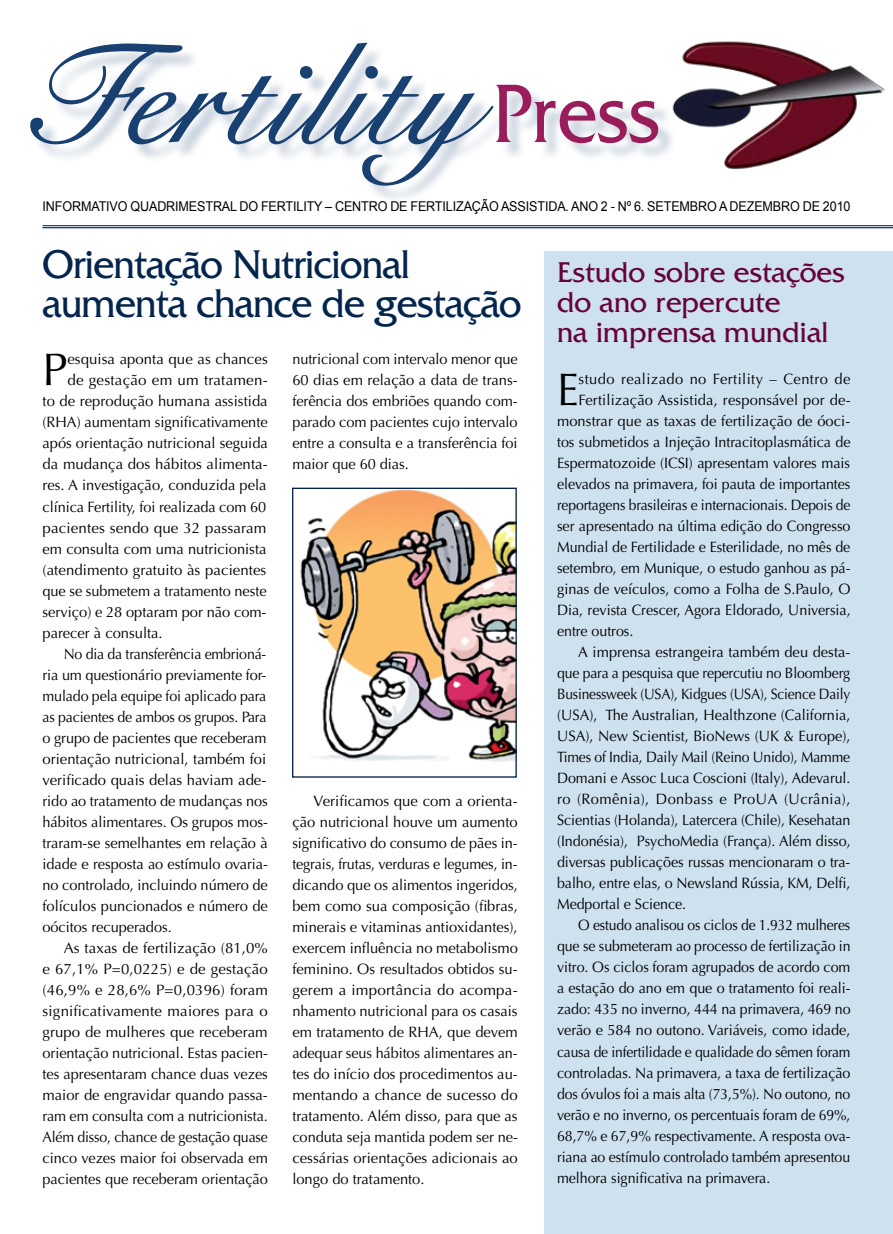
<style>
.page{position:relative;width:893px;height:1234px;background:#fff}
.page>*{position:absolute;margin:0;border:0;box-sizing:border-box;transform-origin:0 0}
.t1{font:italic 146.25px "Signet Roundhand";letter-spacing:.005em;color:#184071}
.t2{font:45.6px "Optima LT Std";color:#000}
.t3{font:45.6px "Optima LT Std";color:#000;scale:.95 1}
.t4{font:42px/39px "Friz Quadrata Std";letter-spacing:-.02em;color:#03254d;scale:.95 1}
.t5{font:30px/30px "Friz Quadrata Std";color:#66013a}
.t6{font:15px/21px "Optima LT Std";letter-spacing:-.005em;color:#000;text-align:justify}
.t7{font:15px "Optima LT Std";letter-spacing:-.005em;color:#000;scale:.95 1}
.t8{font:15px "Optima LT Std";letter-spacing:-.005em;color:#000;scale:.94 1}
.t9{font:15px "Optima LT Std";letter-spacing:-.005em;color:#000;scale:.96 1}
.t10{font:15px "Optima LT Std";letter-spacing:-.005em;color:#000;scale:.93 1}
.t11{font:15px "Optima LT Std";letter-spacing:.03em;color:#000}
.t12{font:15px "Optima LT Std";letter-spacing:.015em;color:#000}
.t13{font:15px "Optima LT Std";letter-spacing:-.005em;color:#000;scale:.92 1}
.t14{font:13.5px "Arial";letter-spacing:-.01em;color:#000;scale:.93 1}
.s1{font-family:"Friz Quadrata Std";font-style:normal;font-size:87px;color:#981d5a}
</style>
<div class="page">
<div style="left:33px;top:45px;width:704px;height:198px;background:#184071;opacity:.25"></div>
<hr style="left:43px;top:225px;width:850px;height:1px;background:#184071">
<hr style="left:43px;top:227px;width:850px;height:1px;background:#184071">
<img style="left:662px;top:41px;width:223px;height:130px">
<div style="left:544px;top:251px;width:349px;height:982px;background:#cde1ef"></div>
<img style="left:300px;top:489px;width:215px;height:273px">
<div style="left:292px;top:487px;width:225px;height:290px;border:1px solid #03254d"></div>
<h1 class="t1" style="left:7px;top:11px;width:654px">Fertility <span class="s1">Press</span></h1>
<p class="t14" style="left:43px;top:197px;width:870px">INFORMATIVO QUADRI MESTRAL DO FERTI LITY – CENTRO DE FERTI LIZAÇÃO ASSISTI DA. ANO 2 - Nº 6. SETEMBRO A DEZEMBRO DE 2010</p>
<h3 class="t4" style="left:43px;top:245px;width:505px">Orientação Nutricional aumenta chance de gestação</h3>
<p class="t6" style="left:292px;top:349px;width:227px">nutricional com intervalo menor que 60 dias em relação a data de trans&shy;ferência dos embriões quando com&shy;parado com pacientes cujo intervalo entre a consulta e a transferência foi maior que 60 dias.</p>
<h3 class="t5" style="left:557px;top:257px;width:289px">Estudo sobre estações do ano repercute<br>na imprensa mundial</h3>
<h2 class="t3" style="left:557px;top:363px;width:24px">E</h2>
<p class="t11" style="left:579px;top:370px;width:273px">studo realizado no Fertility – Centro de</p>
<h2 class="t2" style="left:43px;top:343px;width:26px">P</h2>
<p class="t6" style="left:67px;top:349px;width:202px">esquisa aponta que as chances</p>
<p class="t12" style="left:67px;top:371px;width:202px">de gestação em um tratamen-</p>
<p class="t6" style="left:43px;top:391px;width:227px">to de reprodução humana assistida</p>
<p class="t6" style="left:43px;top:412px;width:227px">(RHA) aumentam significativamente</p>
<p class="t6" style="left:43px;top:433px;width:227px">após orientação nutricional seguida</p>
<p class="t6" style="left:43px;top:454px;width:227px">da mudança dos hábitos alimenta-</p>
<p class="t6" style="left:43px;top:475px;width:225px">res. A investigação, conduzida pela</p>
<p class="t6" style="left:43px;top:496px;width:225px">clínica Fertility, foi realizada com 60</p>
<p class="t6" style="left:43px;top:517px;width:225px">pacientes sendo que 32 passaram</p>
<p class="t6" style="left:43px;top:538px;width:225px">em consulta com uma nutricionista</p>
<p class="t6" style="left:43px;top:559px;width:225px">(atendimento gratuito às pacientes</p>
<p class="t6" style="left:43px;top:580px;width:226px">que se submetem a tratamento neste</p>
<p class="t6" style="left:43px;top:601px;width:225px">serviço) e 28 optaram por não com-</p>
<p class="t6" style="left:43px;top:622px;width:122px">parecer à consulta.</p>
<p class="t8" style="left:64px;top:644px;width:217px">No dia da transferência embrioná-</p>
<p class="t6" style="left:43px;top:664px;width:225px">ria um questionário previamente for-</p>
<p class="t7" style="left:43px;top:686px;width:237px">mulado pela equipe foi aplicado para</p>
<p class="t8" style="left:43px;top:707px;width:240px">as pacientes de ambos os grupos. Para</p>
<p class="t6" style="left:43px;top:727px;width:225px">o grupo de pacientes que receberam</p>
<p class="t6" style="left:43px;top:748px;width:225px">orientação nutricional, também foi</p>
<p class="t6" style="left:43px;top:769px;width:225px">verificado quais delas haviam ade-</p>
<p class="t6" style="left:43px;top:790px;width:227px">rido ao tratamento de mudanças nos</p>
<p class="t6" style="left:43px;top:811px;width:227px">hábitos alimentares. Os grupos mos-</p>
<p class="t6" style="left:43px;top:832px;width:227px">traram-se semelhantes em relação à</p>
<p class="t6" style="left:43px;top:853px;width:227px">idade e resposta ao estímulo ovaria-</p>
<p class="t6" style="left:43px;top:874px;width:227px">no controlado, incluindo número de</p>
<p class="t6" style="left:43px;top:895px;width:227px">folículos puncionados e número de</p>
<p class="t6" style="left:43px;top:916px;width:131px">oócitos recuperados.</p>
<p class="t6" style="left:64px;top:937px;width:206px">As taxas de fertilização (81,0%</p>
<p class="t6" style="left:43px;top:958px;width:227px">e 67,1% P=0,0225) e de gestação</p>
<p class="t6" style="left:43px;top:979px;width:227px">(46,9% e 28,6% P=0,0396) foram</p>
<p class="t12" style="left:43px;top:1001px;width:227px">significativamente maiores para o</p>
<p class="t6" style="left:43px;top:1021px;width:227px">grupo de mulheres que receberam</p>
<p class="t6" style="left:43px;top:1042px;width:227px">orientação nutricional. Estas pacien-</p>
<p class="t6" style="left:43px;top:1063px;width:227px">tes apresentaram chance duas vezes</p>
<p class="t6" style="left:43px;top:1084px;width:227px">maior de engravidar quando passa-</p>
<p class="t9" style="left:43px;top:1106px;width:236px">ram em consulta com a nutricionista.</p>
<p class="t8" style="left:43px;top:1127px;width:241px">Além disso, chance de gestação quase</p>
<p class="t6" style="left:43px;top:1147px;width:227px">cinco vezes maior foi observada em</p>
<p class="t6" style="left:43px;top:1168px;width:227px">pacientes que receberam orientação</p>
<p class="t6" style="left:579px;top:389px;width:273px">Fertilização Assistida, responsável por de-</p>
<p class="t6" style="left:557px;top:410px;width:295px">monstrar que as taxas de fertilização de óoci-</p>
<p class="t9" style="left:557px;top:433px;width:307px">tos submetidos a Injeção Intracitoplasmática de</p>
<p class="t9" style="left:557px;top:454px;width:307px">Espermatozoide (ICSI) apresentam valores mais</p>
<p class="t7" style="left:557px;top:475px;width:310px">elevados na primavera, foi pauta de importantes</p>
<p class="t10" style="left:557px;top:496px;width:317px">reportagens brasileiras e internacionais. Depois de</p>
<p class="t9" style="left:557px;top:517px;width:307px">ser apresentado na última edição do Congresso</p>
<p class="t7" style="left:557px;top:538px;width:310px">Mundial de Fertilidade e Esterilidade, no mês de</p>
<p class="t7" style="left:557px;top:559px;width:310px">setembro, em Munique, o estudo ganhou as pá-</p>
<p class="t6" style="left:557px;top:578px;width:295px">ginas de veículos, como a Folha de S.Paulo, O</p>
<p class="t9" style="left:557px;top:601px;width:307px">Dia, revista Crescer, Agora Eldorado, Universia,</p>
<p class="t7" style="left:557px;top:622px;width:82px">entre outros.</p>
<p class="t6" style="left:578px;top:641px;width:274px">A imprensa estrangeira também deu desta-</p>
<p class="t10" style="left:557px;top:664px;width:317px">que para a pesquisa que repercutiu no Bloomberg</p>
<p class="t13" style="left:557px;top:685px;width:320px">Businessweek (USA), Kidgues (USA), Science Daily</p>
<p class="t6" style="left:557px;top:704px;width:295px">(USA), The Australian, Healthzone (California,</p>
<p class="t6" style="left:557px;top:725px;width:295px">USA), New Scientist, BioNews (UK &amp; Europe),</p>
<p class="t10" style="left:557px;top:748px;width:317px">Times of India, Daily Mail (Reino Unido), Mamme</p>
<p class="t7" style="left:557px;top:769px;width:310px">Domani e Assoc Luca Coscioni (Italy), Adevarul.</p>
<p class="t11" style="left:557px;top:790px;width:295px">ro (Romênia), Donbass e ProUA (Ucrânia),</p>
<p class="t7" style="left:557px;top:811px;width:310px">Scientias (Holanda), Latercera (Chile), Kesehatan</p>
<p class="t7" style="left:557px;top:832px;width:311px">(Indonésia), PsychoMedia (França). Além disso,</p>
<p class="t7" style="left:557px;top:853px;width:310px">diversas publicações russas mencionaram o tra-</p>
<p class="t7" style="left:557px;top:874px;width:310px">balho, entre elas, o Newsland Rússia, KM, Delfi,</p>
<p class="t7" style="left:557px;top:895px;width:137px">Medportal e Science.</p>
<p class="t10" style="left:578px;top:916px;width:294px">O estudo analisou os ciclos de 1.932 mulheres</p>
<p class="t8" style="left:557px;top:937px;width:314px">que se submeteram ao processo de fertilização in</p>
<p class="t7" style="left:557px;top:958px;width:310px">vitro. Os ciclos foram agrupados de acordo com</p>
<p class="t7" style="left:557px;top:979px;width:310px">a estação do ano em que o tratamento foi reali-</p>
<p class="t7" style="left:557px;top:1000px;width:311px">zado: 435 no inverno, 444 na primavera, 469 no</p>
<p class="t9" style="left:557px;top:1021px;width:307px">verão e 584 no outono. Variáveis, como idade,</p>
<p class="t10" style="left:557px;top:1042px;width:317px">causa de infertilidade e qualidade do sêmen foram</p>
<p class="t7" style="left:557px;top:1063px;width:310px">controladas. Na primavera, a taxa de fertilização</p>
<p class="t8" style="left:557px;top:1084px;width:313px">dos óvulos foi a mais alta (73,5%). No outono, no</p>
<p class="t8" style="left:557px;top:1105px;width:314px">verão e no inverno, os percentuais foram de 69%,</p>
<p class="t7" style="left:557px;top:1126px;width:310px">68,7% e 67,9% respectivamente. A resposta ova-</p>
<p class="t8" style="left:557px;top:1147px;width:313px">riana ao estímulo controlado também apresentou</p>
<p class="t7" style="left:557px;top:1168px;width:226px">melhora significativa na primavera.</p>
<p class="t6" style="left:292px;top:790px;width:227px;text-indent:21px">Verificamos que com a orienta&shy;ção nutricional houve um aumento significativo do consumo de pães in&shy;tegrais, frutas, verduras e legumes, in&shy;dicando que os alimentos ingeridos, bem como sua composição (fibras, minerais e vitaminas antioxidantes), exercem influência no metabolismo feminino. Os resultados obtidos su&shy;gerem a importância do acompa&shy;nhamento nutricional para os casais em tratamento de RHA, que devem adequar seus hábitos alimentares an&shy;tes do início dos procedimentos au&shy;mentando a chance de sucesso do tratamento. Além disso, para que as conduta seja mantida podem ser ne&shy;cessárias orientações adicionais ao longo do tratamento.</p>
</div>
